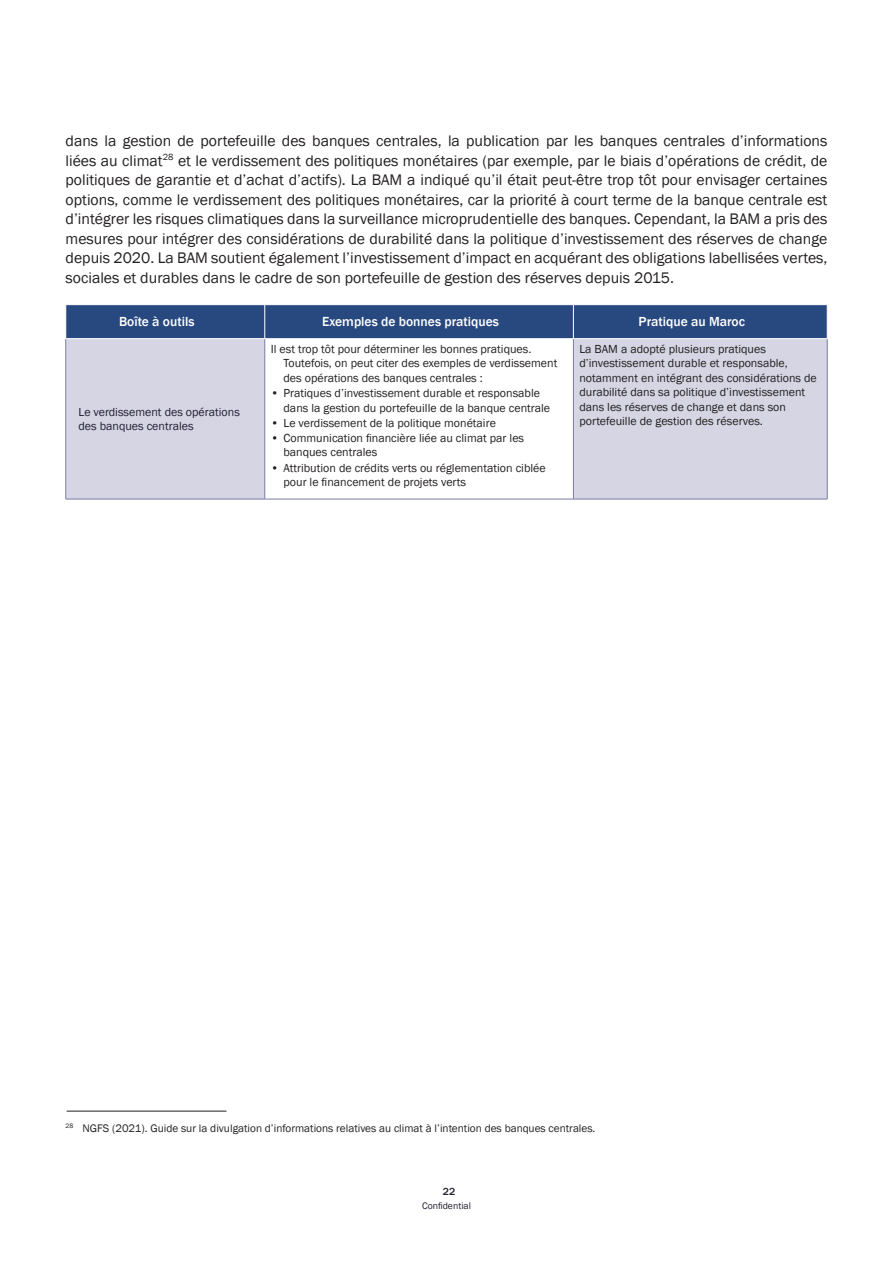
<style>
.page{position:relative;width:893px;height:1263px;background:#fff}
.page>*{position:absolute;margin:0;border:0;box-sizing:border-box;transform-origin:0 0}
.Texte{font:15.75px/19.5px "Franklin Gothic";color:#231f20;text-align:justify}
.t1{font:500 13.5px "Franklin Gothic";color:#fff}
.Texte-2{font:12px/14.4px "Franklin Gothic";color:#231f20}
.t2{font:12px/14.4px "Franklin Gothic";color:#231e32}
.Légende{font:11.25px "Franklin Gothic";color:#231f20}
.t3{font:500 10.5px "Franklin Gothic";color:#231e32}
.t4{font:9.75px "Franklin Gothic";color:#231e32}
</style>
<div class="page">
<div style="left:66px;top:305px;width:761px;height:33px;background:#284980"></div>
<svg style="left:66px;top:339px;width:761px;height:160px;fill:#d5d5e3"></svg>
<hr style="left:65px;top:339px;width:1px;height:160px;background:#797da5">
<hr style="left:264px;top:339px;width:1px;height:160px;background:#797da5">
<hr style="left:66px;top:499px;width:199px;height:1px;background:#797da5">
<hr style="left:265px;top:499px;width:308px;height:1px;background:#797da5">
<hr style="left:573px;top:339px;width:1px;height:160px;background:#797da5">
<hr style="left:827px;top:339px;width:1px;height:160px;background:#797da5">
<hr style="left:573px;top:499px;width:254px;height:1px;background:#797da5">
<hr style="left:264px;top:305px;width:1px;height:33px;background:#fff">
<hr style="left:573px;top:305px;width:1px;height:33px;background:#fff">
<hr style="left:67px;top:1111px;width:159px;height:1px;background:#231f20">
<p class="Texte" style="left:66px;top:131px;width:763px">dans la gestion de portefeuille des banques centrales, la publication par les banques centrales d’informations liées au climat<sup>28</sup> et le verdissement des politiques monétaires (par exemple, par le biais d’opérations de crédit, de politiques de garantie et d’achat d’actifs). La BAM a indiqué qu’il était peut-être trop tôt pour envisager certaines options, comme le verdissement des politiques monétaires, car la priorité à court terme de la banque centrale est d’intégrer les risques climatiques dans la surveillance microprudentielle des banques. Cependant, la BAM a pris des mesures pour intégrer des considérations de durabilité dans la politique d’investissement des réserves de change depuis 2020. La BAM soutient également l’investissement d’impact en acquérant des obligations labellisées vertes, sociales et durables dans le cadre de son portefeuille de gestion des réserves depuis 2015.</p>
<p class="t1" style="left:119px;top:314px;width:77px">Boîte à outils</p>
<p class="t1" style="left:322px;top:314px;width:178px">Exemples de bonnes pratiques</p>
<p class="t1" style="left:639px;top:314px;width:108px">Pratique au Maroc</p>
<p class="t2" style="left:78px;top:405px;width:163px">Le verdissement des opérations des banques centrales</p>
<p class="Texte-2" style="left:284px;top:342px;width:275px;text-indent:-13px">Il est trop tôt pour déterminer les bonnes pratiques.<br>Toutefois, on peut citer des exemples de verdissement des opérations des banques centrales :</p>
<p class="Texte-2" style="left:284px;top:386px;width:268px;text-indent:-13px">• Pratiques d’investissement durable et responsable dans la gestion du portefeuille de la banque centrale</p>
<p class="Texte-2" style="left:271px;top:416px;width:227px">• Le verdissement de la politique monétaire</p>
<p class="Texte-2" style="left:284px;top:431px;width:242px;text-indent:-13px">• Communication financière liée au climat par les banques centrales</p>
<p class="Texte-2" style="left:284px;top:461px;width:264px;text-indent:-13px">• Attribution de crédits verts ou réglementation ciblée pour le financement de projets verts</p>
<p class="Texte-2" style="left:579px;top:342px;width:239px">La BAM a adopté plusieurs pratiques d’investissement durable et responsable, notamment en intégrant des considérations de durabilité dans sa politique d’investissement dans les réserves de change et dans son portefeuille de gestion des réserves.</p>
<p class="Légende" style="left:66px;top:1121px;width:531px"><sup>28</sup> NGFS (2021). Guide sur la divulgation d’informations relatives au climat à l’intention des banques centrales.</p>
<p class="t3" style="left:443px;top:1185px;width:14px">22</p>
<p class="t4" style="left:422px;top:1199px;width:50px">Confidential</p>
</div>
